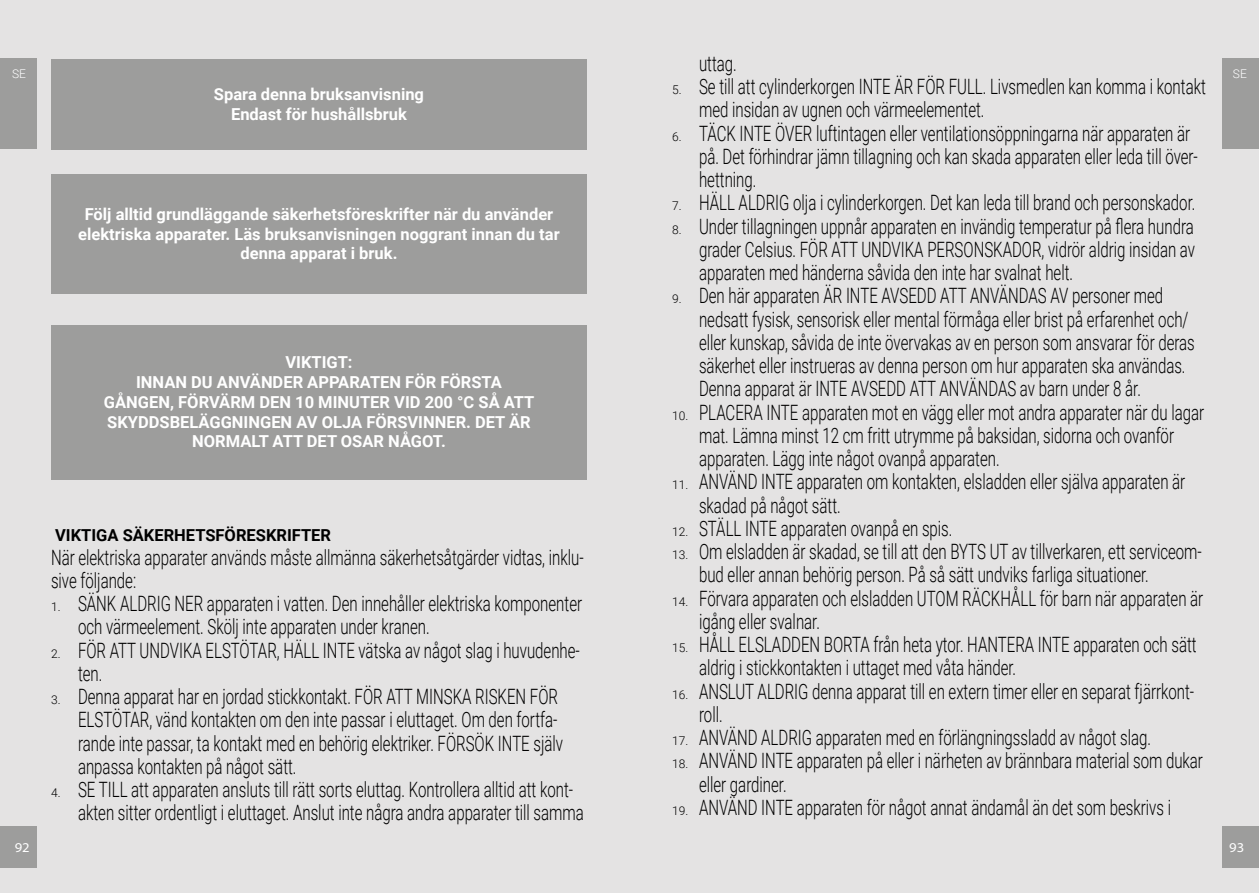
<style>
.page{position:relative;width:1259px;height:893px;background:#fff}
.page>*{position:absolute;margin:0;border:0;box-sizing:border-box;transform-origin:0 0}
.t1{font:300 21.15px/23.2px "Roboto";color:#000;scale:.71 1}
.t2{font:700 16.5px/19.8px "Roboto";color:#fff;text-align:center}
.t3{font:700 16.5px "Roboto";color:#000}
.t4{font:13.5px "Myriad Variable Concept";color:#fff}
.t5{font:300 12px "Roboto";color:#fff}
.s1{font-size:12px}
</style>
<div class="page">
<div style="left:0;top:0;width:629px;height:893px;background:#e4e3e3"></div>
<div style="left:629px;top:0;width:630px;height:893px;background:#e4e3e3"></div>
<div style="left:0;top:826px;width:37px;height:41px;background:#9d9d9c"></div>
<div style="left:1221px;top:826px;width:38px;height:41px;background:#9d9d9c"></div>
<div style="left:0;top:58px;width:37px;height:91px;background:#9d9d9c"></div>
<div style="left:1221px;top:58px;width:38px;height:91px;background:#9d9d9c"></div>
<div style="left:51px;top:60px;width:536px;height:90px;background:#9d9d9c"></div>
<div style="left:51px;top:174px;width:536px;height:119px;background:#9d9d9c"></div>
<div style="left:51px;top:325px;width:536px;height:154px;background:#9d9d9c"></div>
<p class="t1" style="left:699px;top:53px;width:55px">uttag.</p>
<p class="t1" style="left:699px;top:76px;width:715px;text-indent:-27px"><span class="s1">5.</span> Se till att cylinderkorgen INTE ÄR FÖR FULL. Livsmedlen kan komma i kontakt med insidan av ugnen och värmeelementet.</p>
<p class="t1" style="left:699px;top:123px;width:704px;text-indent:-27px"><span class="s1">6.</span> TÄCK INTE ÖVER luftintagen eller ventilationsöppningarna när apparaten är på. Det förhindrar jämn tillagning och kan skada apparaten eller leda till över&shy;hettning.</p>
<p class="t1" style="left:672px;top:193px;width:738px"><span class="s1">7.</span> HÄLL ALDRIG olja i cylinderkorgen. Det kan leda till brand och personskador.</p>
<p class="t1" style="left:699px;top:214px;width:700px;text-align:justify;text-indent:-27px"><span class="s1">8.</span> Under tillagningen uppnår apparaten en invändig temperatur på flera hundra grader Celsius. FÖR ATT UNDVIKA PERSONSKADOR, vidrör aldrig insidan av apparaten med händerna såvida den inte har svalnat helt.</p>
<p class="t1" style="left:699px;top:286px;width:700px;text-indent:-27px"><span class="s1">9.</span> Den här apparaten ÄR INTE AVSEDD ATT ANVÄNDAS AV personer med nedsatt fysisk, sensorisk eller mental förmåga eller brist på erfarenhet och/ eller kunskap, såvida de inte övervakas av en person som ansvarar för deras säkerhet eller instrueras av denna person om hur apparaten ska användas.<br>Denna apparat är INTE AVSEDD ATT ANVÄNDAS av barn under 8 år.</p>
<p class="t1" style="left:699px;top:402px;width:713px;text-indent:-27px"><span class="s1">10.</span> PLACERA INTE apparaten mot en vägg eller mot andra apparater när du lagar mat. Lämna minst 12 cm fritt utrymme på baksidan, sidorna och ovanför apparaten. Lägg inte något ovanpå apparaten.</p>
<p class="t1" style="left:699px;top:472px;width:686px;text-indent:-27px"><span class="s1">11.</span> ANVÄND INTE apparaten om kontakten, elsladden eller själva apparaten är skadad på något sätt.</p>
<p class="t1" style="left:672px;top:518px;width:396px"><span class="s1">12.</span> STÄLL INTE apparaten ovanpå en spis.</p>
<p class="t1" style="left:699px;top:541px;width:710px;text-indent:-27px"><span class="s1">13.</span> Om elsladden är skadad, se till att den BYTS UT av tillverkaren, ett serviceom&shy;bud eller annan behörig person. På så sätt undviks farliga situationer.</p>
<p class="t1" style="left:699px;top:588px;width:711px;text-indent:-27px"><span class="s1">14.</span> Förvara apparaten och elsladden UTOM RÄCKHÅLL för barn när apparaten är igång eller svalnar.</p>
<p class="t1" style="left:699px;top:634px;width:702px;text-indent:-27px"><span class="s1">15.</span> HÅLL ELSLADDEN BORTA från heta ytor. HANTERA INTE apparaten och sätt aldrig i stickkontakten i uttaget med våta händer.</p>
<p class="t1" style="left:699px;top:681px;width:699px;text-indent:-27px"><span class="s1">16.</span> ANSLUT ALDRIG denna apparat till en extern timer eller en separat fjärrkont&shy;roll.</p>
<p class="t1" style="left:672px;top:727px;width:676px"><span class="s1">17.</span> ANVÄND ALDRIG apparaten med en förlängningssladd av något slag.</p>
<p class="t1" style="left:699px;top:751px;width:711px;text-indent:-27px"><span class="s1">18.</span> ANVÄND INTE apparaten på eller i närheten av brännbara material som dukar eller gardiner.</p>
<p class="t1" style="left:672px;top:797px;width:704px"><span class="s1">19.</span> ANVÄND INTE apparaten för något annat ändamål än det som beskrivs i</p>
<p class="t5" style="left:12px;top:69px;width:15px">SE</p>
<p class="t5" style="left:1233px;top:69px;width:15px">SE</p>
<p class="t2" style="left:214px;top:86px;width:212px">Spara denna bruksanvisning<br>Endast för hushållsbruk</p>
<p class="t2" style="left:78px;top:205px;width:483px">Följ alltid grundläggande säkerhetsföreskrifter när du använder elektriska apparater. Läs bruksanvisningen noggrant innan du tar denna apparat i bruk.</p>
<p class="t2" style="left:104px;top:354px;width:432px">VIKTIGT:<br>INNAN DU ANVÄNDER APPARATEN FÖR FÖRSTA GÅNGEN, FÖRVÄRM DEN 10 MINUTER VID 200 °C SÅ ATT SKYDDSBELÄGGNINGEN AV OLJA FÖRSVINNER. DET ÄR NORMALT ATT DET OSAR NÅGOT.</p>
<p class="t3" style="left:55px;top:524px;width:277px">VIKTIGA SÄKERHETSFÖRESKRIFTER</p>
<p class="t1" style="left:51px;top:547px;width:751px">När elektriska apparater används måste allmänna säkerhetsåtgärder vidtas, inklu&shy;sive följande:</p>
<p class="t1" style="left:78px;top:593px;width:711px;text-indent:-27px"><span class="s1">1.</span> SÄNK ALDRIG NER apparaten i vatten. Den innehåller elektriska komponenter och värmeelement. Skölj inte apparaten under kranen.</p>
<p class="t1" style="left:78px;top:640px;width:708px;text-indent:-27px"><span class="s1">2.</span> FÖR ATT UNDVIKA ELSTÖTAR, HÄLL INTE vätska av något slag i huvudenhe&shy;ten.</p>
<p class="t1" style="left:78px;top:686px;width:684px;text-indent:-27px"><span class="s1">3.</span> Denna apparat har en jordad stickkontakt. FÖR ATT MINSKA RISKEN FÖR ELSTÖTAR, vänd kontakten om den inte passar i eluttaget. Om den fortfa&shy;rande inte passar, ta kontakt med en behörig elektriker. FÖRSÖK INTE själv anpassa kontakten på något sätt.</p>
<p class="t1" style="left:78px;top:779px;width:714px;text-indent:-27px"><span class="s1">4.</span> SE TILL att apparaten ansluts till rätt sorts eluttag. Kontrollera alltid att kont&shy;akten sitter ordentligt i eluttaget. Anslut inte några andra apparater till samma</p>
<p class="t4" style="left:15px;top:839px;width:17px">92</p>
<p class="t4" style="left:1229px;top:839px;width:17px">93</p>
</div>
